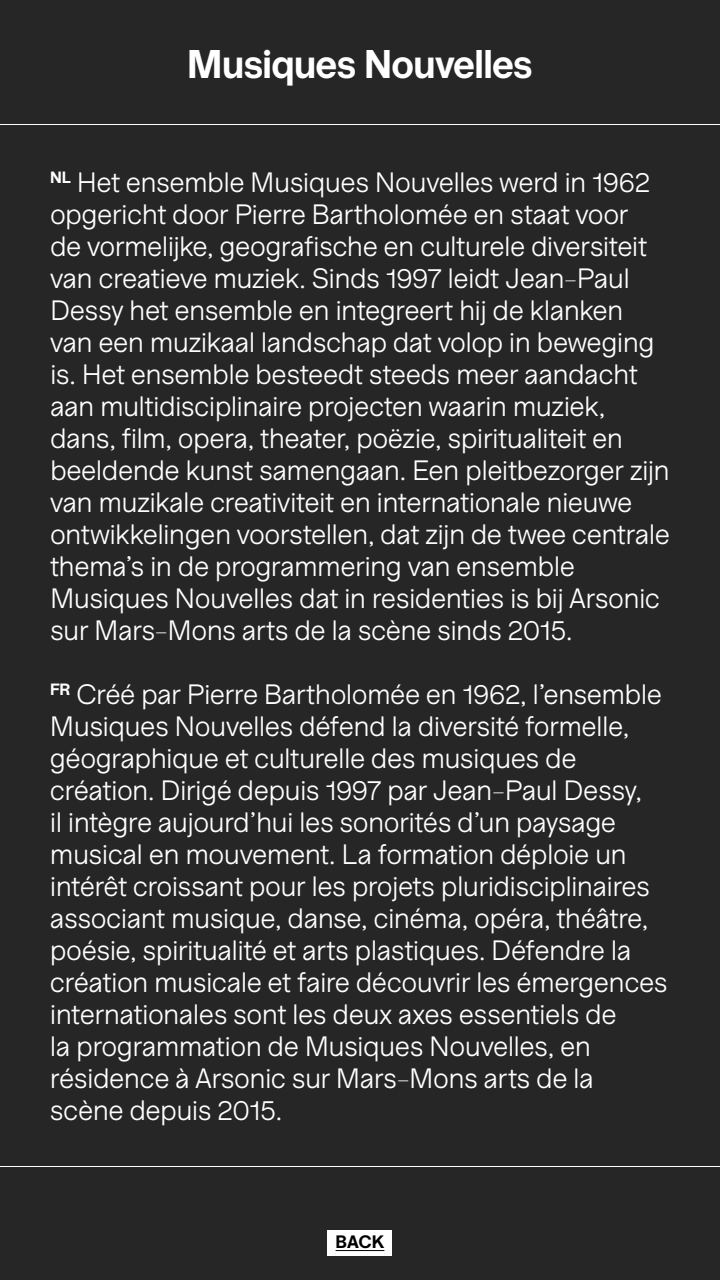
<style>
.page{position:relative;width:720px;height:1280px;background:#262626}
.page>*{position:absolute;margin:0;border:0;box-sizing:border-box;transform-origin:0 0}
.t1{font:700 40px "aa Bozar";letter-spacing:-.015em;color:#fff}
.t2{font:28px/32px "aa Bozar";letter-spacing:-.02em;color:#fff}
.t3{font:700 18px "aa Bozar";color:#000}
</style>
<div class="page">
<div style="left:328px;top:1230px;width:64px;height:26px;background:#fff"></div>
<hr style="left:336px;top:1250px;width:48px;height:1px;background:#000">
<hr style="left:0;top:124px;width:720px;height:1px;background:#fff">
<hr style="left:0;top:1166px;width:720px;height:1px;background:#fff">
<h1 class="t1" style="left:187px;top:41px;width:347px">Musiques Nouvelles</h1>
<p class="t2" style="left:50px;top:166px;width:622px"><sup>NL</sup> Het ensemble Musiques Nouvelles werd in 1962 opgericht door Pierre Bartholomée en staat voor<br>de vormelijke, geografische en culturele diversiteit van creatieve muziek. Sinds 1997 leidt Jean-Paul Dessy het ensemble en integreert hij de klanken van een muzikaal landschap dat volop in beweging is. Het ensemble besteedt steeds meer aandacht aan multidisciplinaire projecten waarin muziek, dans, film, opera, theater, poëzie, spiritualiteit en beeldende kunst samengaan. Een pleitbezorger zijn van muzikale creativiteit en internationale nieuwe ontwikkelingen voorstellen, dat zijn de twee centrale thema’s in de programmering van ensemble Musiques Nouvelles dat in residenties is bij Arsonic sur Mars-Mons arts de la scène sinds 2015.</p>
<p class="t2" style="left:50px;top:678px;width:619px"><sup>FR</sup> Créé par Pierre Bartholomée en 1962, l’ensemble Musiques Nouvelles défend la diversité formelle, géographique et culturelle des musiques de création. Dirigé depuis 1997 par Jean-Paul Dessy,<br>il intègre aujourd’hui les sonorités d’un paysage musical en mouvement. La formation déploie un intérêt croissant pour les projets pluridisciplinaires associant musique, danse, cinéma, opéra, théâtre, poésie, spiritualité et arts plastiques. Défendre la création musicale et faire découvrir les émergences internationales sont les deux axes essentiels de<br>la programmation de Musiques Nouvelles, en résidence à Arsonic sur Mars-Mons arts de la scène depuis 2015.</p>
<p class="t3" style="left:336px;top:1232px;width:50px">BACK</p>
</div>
